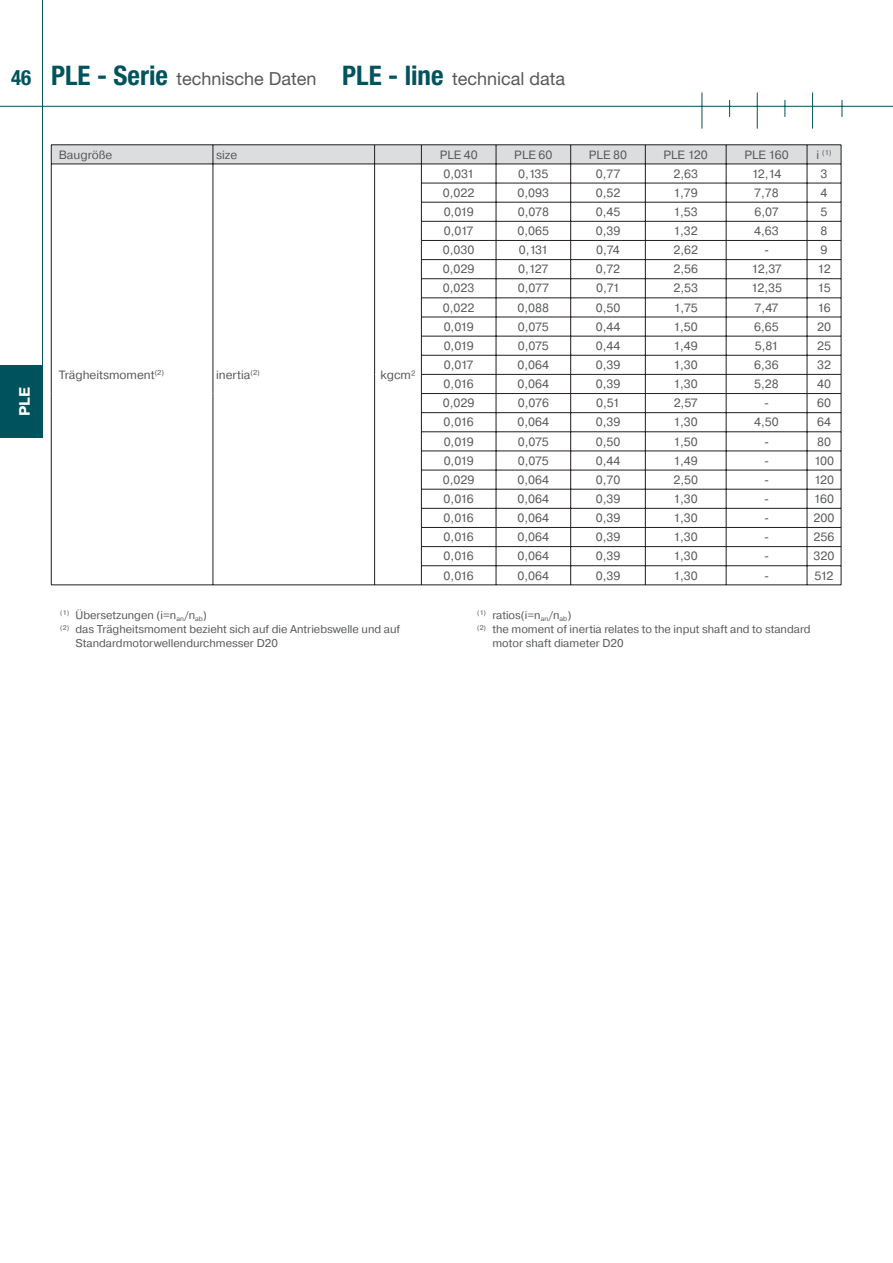
<style>
.page{position:relative;width:893px;height:1263px;background:#fff}
.page>*{position:absolute;margin:0;border:0;box-sizing:border-box;transform-origin:0 0}
.t1{font:700 condensed 21px "Helvetica Neue LT Std";color:#00535d}
.t2{font:18px "Helvetica Neue LT Std";color:#58595b}
.t3{font:700 15px "Pragmatica";color:#fff}
.t4{font:12px "Pragmatica";color:#58595b}
.t5{font:11.25px "Pragmatica";color:#58595b}
.t6{font:7.2px "Pragmatica";color:#58595b}
.s1{font-weight:700;font-stretch:condensed;font-size:27px;color:#00535d}
.s2{font-size:12px}
</style>
<div class="page">
<hr style="left:0;top:106px;width:892px;height:1px;background:#00535d">
<hr style="left:701px;top:92px;width:1px;height:37px;background:#00535d">
<hr style="left:812px;top:92px;width:1px;height:37px;background:#00535d">
<hr style="left:756px;top:92px;width:1px;height:37px;background:#00535d">
<svg style="left:729px;top:100px;width:1px;height:17px"></svg>
<svg style="left:784px;top:100px;width:1px;height:17px"></svg>
<svg style="left:841px;top:100px;width:1px;height:17px"></svg>
<hr style="left:42px;top:0;width:1px;height:438px;background:#00535d">
<div style="left:0;top:366px;width:43px;height:72px;background:#00535d"></div>
<svg style="left:51px;top:145px;width:790px;height:440px"></svg>
<hr style="left:51px;top:585px;width:790px;height:1px;background:#231f20">
<p class="t1" style="left:11px;top:70px;width:22px">46</p>
<p class="t2" style="left:51px;top:72px;width:515px"><span class="s1">PLE - Serie</span> technische Daten <span class="s1">PLE - line</span> technical data</p>
<p class="t3" style="left:19px;top:416px;width:31px;rotate:-90deg">PLE</p>
<p class="t4" style="left:59px;top:150px;width:55px">Baugröße</p>
<p class="t4" style="left:216px;top:150px;width:23px">size</p>
<p class="t4" style="left:439px;top:150px;width:40px">PLE 40</p>
<p class="t4" style="left:514px;top:150px;width:40px">PLE 60</p>
<p class="t4" style="left:589px;top:150px;width:40px">PLE 80</p>
<p class="t4" style="left:663px;top:150px;width:46px">PLE 120</p>
<p class="t4" style="left:744px;top:150px;width:46px">PLE 160</p>
<p class="t6" style="left:816px;top:149px;width:16px"><span class="s2">i</span> (1)</p>
<p class="t4" style="left:59px;top:370px;width:107px">Trägheitsmoment<sup>(2)</sup></p>
<p class="t4" style="left:216px;top:370px;width:45px">inertia<sup>(2)</sup></p>
<p class="t4" style="left:380px;top:370px;width:36px">kgcm²</p>
<p class="t5" style="left:60px;top:611px;width:148px"><sup>(1)</sup> Übersetzungen (i=n<sub>an</sub>/n<sub>ab</sub>)</p>
<p class="t5" style="left:60px;top:625px;width:341px"><sup>(2)</sup> das Trägheitsmoment bezieht sich auf die Antriebswelle und auf</p>
<p class="t5" style="left:75px;top:639px;width:204px">Standardmotorwellendurchmesser D20</p>
<p class="t4" style="left:443px;top:169px;width:32px">0,031</p>
<p class="t4" style="left:518px;top:169px;width:32px">0,135</p>
<p class="t4" style="left:595px;top:169px;width:26px">0,77</p>
<p class="t4" style="left:673px;top:169px;width:26px">2,63</p>
<p class="t4" style="left:751px;top:169px;width:31px">12,14</p>
<p class="t4" style="left:820px;top:169px;width:8px">3</p>
<p class="t4" style="left:443px;top:188px;width:33px">0,022</p>
<p class="t4" style="left:517px;top:188px;width:33px">0,093</p>
<p class="t4" style="left:595px;top:188px;width:26px">0,52</p>
<p class="t4" style="left:673px;top:188px;width:26px">1,79</p>
<p class="t4" style="left:754px;top:188px;width:26px">7,78</p>
<p class="t4" style="left:820px;top:188px;width:8px">4</p>
<p class="t4" style="left:443px;top:207px;width:32px">0,019</p>
<p class="t4" style="left:517px;top:207px;width:33px">0,078</p>
<p class="t4" style="left:595px;top:207px;width:26px">0,45</p>
<p class="t4" style="left:673px;top:207px;width:26px">1,53</p>
<p class="t4" style="left:754px;top:207px;width:26px">6,07</p>
<p class="t4" style="left:820px;top:207px;width:8px">5</p>
<p class="t4" style="left:444px;top:227px;width:31px">0,017</p>
<p class="t4" style="left:517px;top:227px;width:33px">0,065</p>
<p class="t4" style="left:595px;top:227px;width:26px">0,39</p>
<p class="t4" style="left:673px;top:227px;width:26px">1,32</p>
<p class="t4" style="left:754px;top:227px;width:26px">4,63</p>
<p class="t4" style="left:820px;top:227px;width:8px">8</p>
<p class="t4" style="left:443px;top:246px;width:33px">0,030</p>
<p class="t4" style="left:518px;top:246px;width:31px">0,131</p>
<p class="t4" style="left:596px;top:246px;width:25px">0,74</p>
<p class="t4" style="left:673px;top:246px;width:26px">2,62</p>
<p class="t4" style="left:764px;top:246px;width:7px">-</p>
<p class="t4" style="left:820px;top:246px;width:8px">9</p>
<p class="t4" style="left:443px;top:265px;width:33px">0,029</p>
<p class="t4" style="left:518px;top:265px;width:32px">0,127</p>
<p class="t4" style="left:596px;top:265px;width:26px">0,72</p>
<p class="t4" style="left:673px;top:265px;width:26px">2,56</p>
<p class="t4" style="left:751px;top:265px;width:32px">12,37</p>
<p class="t4" style="left:817px;top:265px;width:15px">12</p>
<p class="t4" style="left:443px;top:284px;width:33px">0,023</p>
<p class="t4" style="left:517px;top:284px;width:33px">0,077</p>
<p class="t4" style="left:596px;top:284px;width:25px">0,71</p>
<p class="t4" style="left:673px;top:284px;width:26px">2,53</p>
<p class="t4" style="left:751px;top:284px;width:32px">12,35</p>
<p class="t4" style="left:817px;top:284px;width:15px">15</p>
<p class="t4" style="left:443px;top:303px;width:33px">0,022</p>
<p class="t4" style="left:517px;top:303px;width:33px">0,088</p>
<p class="t4" style="left:595px;top:303px;width:26px">0,50</p>
<p class="t4" style="left:673px;top:303px;width:25px">1,75</p>
<p class="t4" style="left:754px;top:303px;width:25px">7,47</p>
<p class="t4" style="left:817px;top:303px;width:15px">16</p>
<p class="t4" style="left:443px;top:322px;width:32px">0,019</p>
<p class="t4" style="left:518px;top:322px;width:32px">0,075</p>
<p class="t4" style="left:595px;top:322px;width:26px">0,44</p>
<p class="t4" style="left:673px;top:322px;width:26px">1,50</p>
<p class="t4" style="left:754px;top:322px;width:26px">6,65</p>
<p class="t4" style="left:817px;top:322px;width:15px">20</p>
<p class="t4" style="left:443px;top:341px;width:32px">0,019</p>
<p class="t4" style="left:518px;top:341px;width:32px">0,075</p>
<p class="t4" style="left:595px;top:341px;width:26px">0,44</p>
<p class="t4" style="left:673px;top:341px;width:26px">1,49</p>
<p class="t4" style="left:754px;top:341px;width:25px">5,81</p>
<p class="t4" style="left:817px;top:341px;width:15px">25</p>
<p class="t4" style="left:444px;top:360px;width:31px">0,017</p>
<p class="t4" style="left:517px;top:360px;width:33px">0,064</p>
<p class="t4" style="left:595px;top:360px;width:26px">0,39</p>
<p class="t4" style="left:673px;top:360px;width:26px">1,30</p>
<p class="t4" style="left:754px;top:360px;width:26px">6,36</p>
<p class="t4" style="left:817px;top:360px;width:15px">32</p>
<p class="t4" style="left:443px;top:380px;width:32px">0,016</p>
<p class="t4" style="left:517px;top:380px;width:33px">0,064</p>
<p class="t4" style="left:595px;top:380px;width:26px">0,39</p>
<p class="t4" style="left:673px;top:380px;width:26px">1,30</p>
<p class="t4" style="left:754px;top:380px;width:26px">5,28</p>
<p class="t4" style="left:817px;top:380px;width:15px">40</p>
<p class="t4" style="left:443px;top:399px;width:33px">0,029</p>
<p class="t4" style="left:517px;top:399px;width:33px">0,076</p>
<p class="t4" style="left:596px;top:399px;width:25px">0,51</p>
<p class="t4" style="left:673px;top:399px;width:26px">2,57</p>
<p class="t4" style="left:764px;top:399px;width:7px">-</p>
<p class="t4" style="left:817px;top:399px;width:15px">60</p>
<p class="t4" style="left:443px;top:418px;width:32px">0,016</p>
<p class="t4" style="left:517px;top:418px;width:33px">0,064</p>
<p class="t4" style="left:595px;top:418px;width:26px">0,39</p>
<p class="t4" style="left:673px;top:418px;width:26px">1,30</p>
<p class="t4" style="left:754px;top:418px;width:26px">4,50</p>
<p class="t4" style="left:817px;top:418px;width:15px">64</p>
<p class="t4" style="left:443px;top:437px;width:32px">0,019</p>
<p class="t4" style="left:518px;top:437px;width:32px">0,075</p>
<p class="t4" style="left:595px;top:437px;width:26px">0,50</p>
<p class="t4" style="left:673px;top:437px;width:26px">1,50</p>
<p class="t4" style="left:764px;top:437px;width:7px">-</p>
<p class="t4" style="left:817px;top:437px;width:15px">80</p>
<p class="t4" style="left:443px;top:456px;width:32px">0,019</p>
<p class="t4" style="left:518px;top:456px;width:32px">0,075</p>
<p class="t4" style="left:595px;top:456px;width:26px">0,44</p>
<p class="t4" style="left:673px;top:456px;width:26px">1,49</p>
<p class="t4" style="left:764px;top:456px;width:7px">-</p>
<p class="t4" style="left:814px;top:456px;width:22px">100</p>
<p class="t4" style="left:443px;top:475px;width:33px">0,029</p>
<p class="t4" style="left:517px;top:475px;width:33px">0,064</p>
<p class="t4" style="left:595px;top:475px;width:26px">0,70</p>
<p class="t4" style="left:673px;top:475px;width:26px">2,50</p>
<p class="t4" style="left:764px;top:475px;width:7px">-</p>
<p class="t4" style="left:814px;top:475px;width:22px">120</p>
<p class="t4" style="left:443px;top:494px;width:32px">0,016</p>
<p class="t4" style="left:517px;top:494px;width:33px">0,064</p>
<p class="t4" style="left:595px;top:494px;width:26px">0,39</p>
<p class="t4" style="left:673px;top:494px;width:26px">1,30</p>
<p class="t4" style="left:764px;top:494px;width:7px">-</p>
<p class="t4" style="left:814px;top:494px;width:22px">160</p>
<p class="t4" style="left:443px;top:514px;width:32px">0,016</p>
<p class="t4" style="left:517px;top:514px;width:33px">0,064</p>
<p class="t4" style="left:595px;top:514px;width:26px">0,39</p>
<p class="t4" style="left:673px;top:514px;width:26px">1,30</p>
<p class="t4" style="left:764px;top:514px;width:7px">-</p>
<p class="t4" style="left:813px;top:514px;width:22px">200</p>
<p class="t4" style="left:443px;top:533px;width:32px">0,016</p>
<p class="t4" style="left:517px;top:533px;width:33px">0,064</p>
<p class="t4" style="left:595px;top:533px;width:26px">0,39</p>
<p class="t4" style="left:673px;top:533px;width:26px">1,30</p>
<p class="t4" style="left:764px;top:533px;width:7px">-</p>
<p class="t4" style="left:813px;top:533px;width:22px">256</p>
<p class="t4" style="left:443px;top:552px;width:32px">0,016</p>
<p class="t4" style="left:517px;top:552px;width:33px">0,064</p>
<p class="t4" style="left:595px;top:552px;width:26px">0,39</p>
<p class="t4" style="left:673px;top:552px;width:26px">1,30</p>
<p class="t4" style="left:764px;top:552px;width:7px">-</p>
<p class="t4" style="left:813px;top:552px;width:22px">320</p>
<p class="t4" style="left:443px;top:571px;width:32px">0,016</p>
<p class="t4" style="left:517px;top:571px;width:33px">0,064</p>
<p class="t4" style="left:595px;top:571px;width:26px">0,39</p>
<p class="t4" style="left:673px;top:571px;width:26px">1,30</p>
<p class="t4" style="left:764px;top:571px;width:7px">-</p>
<p class="t4" style="left:814px;top:571px;width:21px">512</p>
<p class="t5" style="left:477px;top:611px;width:96px"><sup>(1)</sup> ratios(i=n<sub>an</sub>/n<sub>ab</sub>)</p>
<p class="t5" style="left:477px;top:625px;width:335px"><sup>(2)</sup> the moment of inertia relates to the input shaft and to standard</p>
<p class="t5" style="left:492px;top:639px;width:133px">motor shaft diameter D20</p>
</div>
